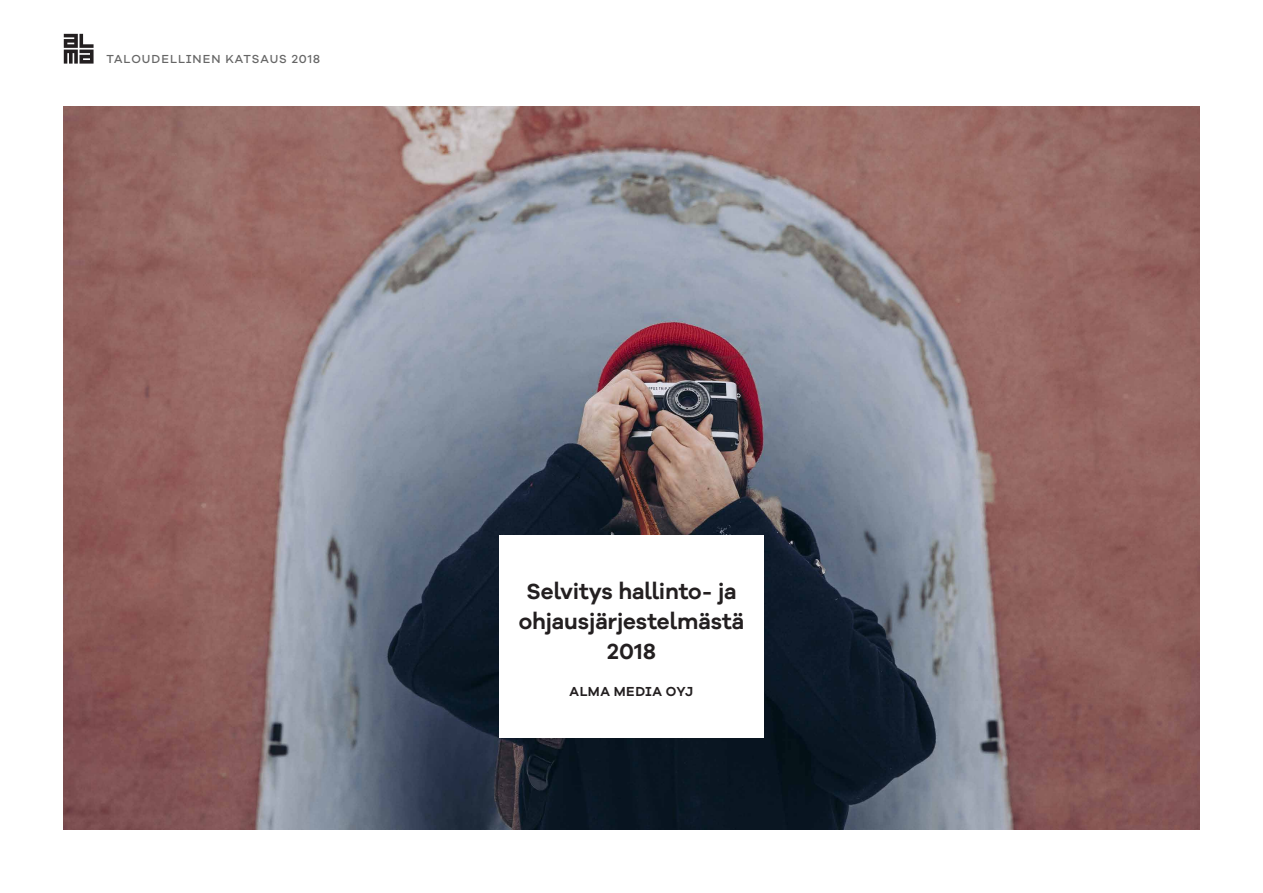
<style>
.page{position:relative;width:1263px;height:893px;background:#fff}
.page>*{position:absolute;margin:0;border:0;box-sizing:border-box;transform-origin:0 0}
.t1{font:600 22.5px/30px "Galano Grotesque Alt";letter-spacing:-.005em;color:#231f20;text-align:center}
.t2{font:600 13.5px "Galano Grotesque Alt";letter-spacing:.035em;color:#231f20}
.t3{font:500 12px "Galano Grotesque Alt";letter-spacing:.085em;color:#666}
</style>
<div class="page">
<svg style="left:64px;top:34px;width:30px;height:30px"></svg>
<img style="left:64px;top:106px;width:1135px;height:723px">
<div style="left:499px;top:535px;width:265px;height:203px;background:#fff"></div>
<p class="t3" style="left:106px;top:51px;width:215px">TALOUDELLINEN KATSAUS 2018</p>
<p class="t1" style="left:519px;top:576px;width:227px">Selvitys hallinto- ja ohjausjärjestelmästä<br>2018</p>
<p class="t2" style="left:570px;top:683px;width:125px">ALMA MEDIA OYJ</p>
</div>
